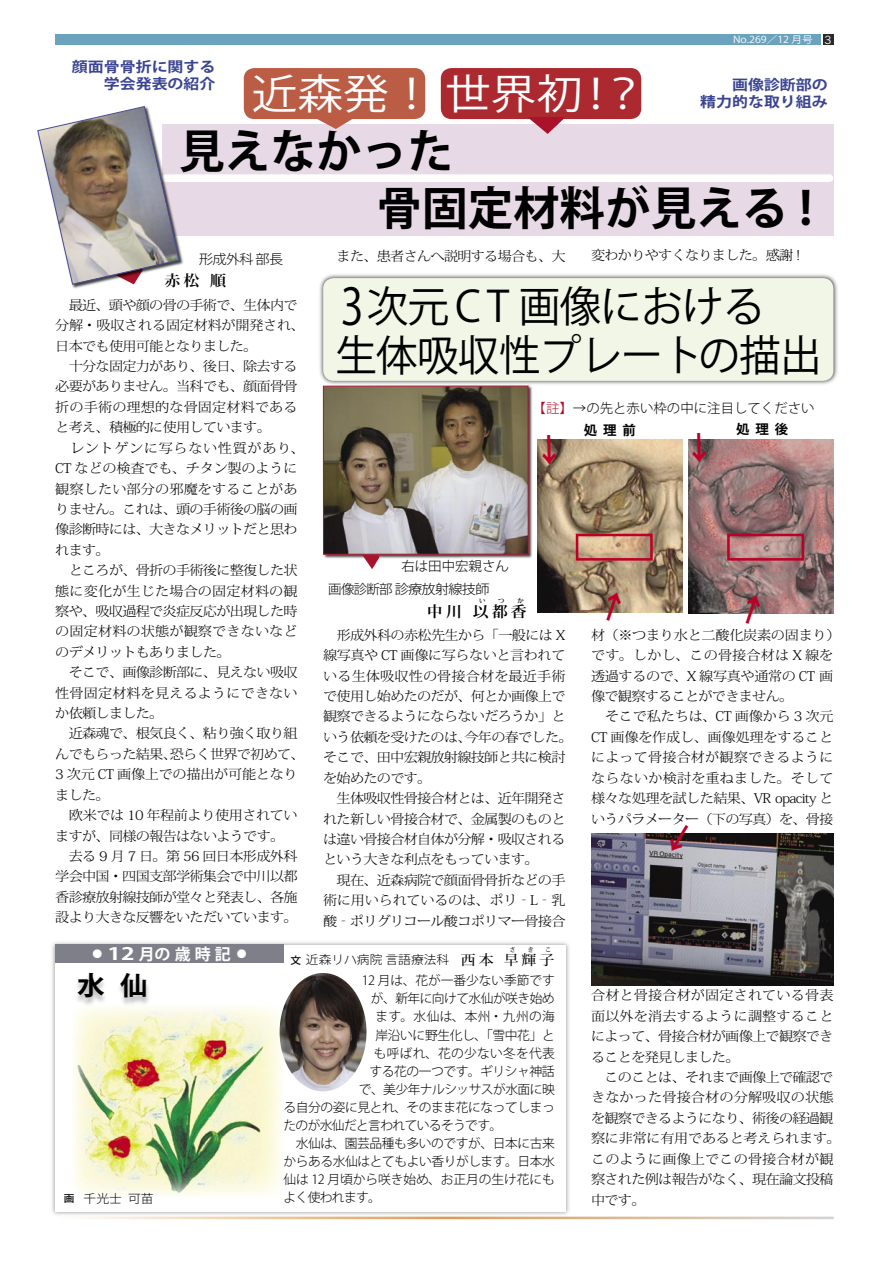
<style>
.page{position:relative;width:893px;height:1263px;background:#fff}
.page>*{position:absolute;margin:0;border:0;box-sizing:border-box;transform-origin:0 0}
.t1{font:700 45.75px "Koz Go Std";color:#000}
.t2{font:42.45px "Koz Go Std";letter-spacing:-.02em;color:#000}
.t3{font:41.1px "Koz Go Std";color:#fff;scale:1.11 1}
.t4{font:700 25.95px "Koz Go Std";color:#000;scale:1.06 1}
.t5{font:700 15.9px "Koz Go Std";letter-spacing:.26em;color:#fff}
.t6{font:700 15px "Koz Min Std";letter-spacing:.2em;color:#000;scale:1.06 1}
.t7{font:700 14.4px "Koz Go Std";color:#3a4491;scale:1.11 1}
.t8{font:500 13.95px "Koz Min Std";color:#000;scale:1.06 1}
.t9{font:300 13.35px/20.4px "Koz Min Std";letter-spacing:-.05em;color:#000;text-align:justify;scale:1.06 1}
.t10{font:300 13.35px/20.4px "Koz Min Std";letter-spacing:-.02em;color:#000;scale:1.06 1}
.t11{font:300 13.35px/20.4px "Koz Min Std";letter-spacing:-.015em;color:#000;scale:1.06 1}
.t12{font:300 13.35px/20.4px "Koz Min Std";letter-spacing:-.025em;color:#000;scale:1.06 1}
.t13{font:300 13.35px "Koz Go Std";color:#000}
.t14{font:300 13.35px "Koz Go Std";letter-spacing:-.05em;color:#000}
.t15{font:300 13.35px "Koz Go Std";color:#000;scale:1.06 1}
.t16{font:700 13.35px "Koz Go Std";color:#000}
.t17{font:300 12.75px/18px "Koz Go Std";letter-spacing:-.035em;color:#000;text-align:justify}
.t18{font:300 12.75px "Koz Go Std";letter-spacing:.02em;color:#000}
.t19{font:300 12.75px "Koz Go Std";letter-spacing:-.005em;color:#000}
.t20{font:300 12px "Koz Go Std";color:#000;scale:1.06 1}
.t21{font:10.65px "Hira Kaku Pro W3";color:#fff}
.t22{font:500 10.05px "Koz Go Std";color:#000;scale:1.06 1}
.t23{font:9.6px "Koz Go Std";color:#fff;scale:1.11 1}
.t24{font:500 6.45px "Koz Min Std";color:#000}
.t25{font:700 6.45px "Koz Min Std";color:#000}
.s1{font-size:50.1px}
.s2{color:#a9122a}
.s3{font-family:"Hira Kaku Pro W3";font-weight:400;font-size:13.8px}
.s4{font-size:16.95px}
.s5{font-weight:500;font-size:10.05px}
</style>
<div class="page">
<div style="left:55px;top:34px;width:765px;height:11px;background:#6ba2be"></div>
<div style="left:823px;top:34px;width:10px;height:11px;background:#2a2a2a"></div>
<div style="left:50px;top:940px;width:521px;height:278px;background:#777;opacity:.75"></div>
<div style="left:55px;top:945px;width:511px;height:267px;background:#fff"></div>
<div style="left:56px;top:944px;width:228px;height:19px;background:#7f7f8a"></div>
<div style="left:73px;top:972px;width:79px;height:35px;background:#939393;opacity:.75"></div>
<img style="left:280px;top:973px;width:86px;height:118px;border-radius:50%">
<div style="left:317px;top:273px;width:522px;height:114px;background:#000;opacity:.75"></div>
<div style="left:323px;top:288px;width:510px;height:93px;background:#f2f6e7"></div>
<img style="left:537px;top:440px;width:145px;height:172px">
<div style="left:322px;top:385px;width:212px;height:175px;background:#000;opacity:.75"></div>
<img style="left:325px;top:388px;width:201px;height:164px">
<div style="left:323px;top:386px;width:205px;height:168px;border:1px solid #a9122a"></div>
<svg style="left:362px;top:555px;width:19px;height:14px"></svg>
<img style="left:591px;top:833px;width:242px;height:152px">
<img style="left:688px;top:440px;width:145px;height:174px">
<div style="left:576px;top:534px;width:77px;height:27px;border:3px solid #be0027"></div>
<div style="left:727px;top:534px;width:77px;height:27px;border:3px solid #be0027"></div>
<img style="left:73px;top:1005px;width:211px;height:191px">
<svg style="left:37px;top:68px;width:796px;height:220px"></svg>
<svg style="left:666px;top:833px;width:27px;height:21px"></svg>
<svg style="left:542px;top:439px;width:15px;height:25px"></svg>
<svg style="left:692px;top:439px;width:15px;height:24px"></svg>
<svg style="left:601px;top:590px;width:23px;height:23px"></svg>
<svg style="left:740px;top:593px;width:23px;height:21px"></svg>
<p class="t23" style="left:733px;top:34px;width:73px">No.269／12 月号</p>
<p class="t21" style="left:825px;top:30px;width:8px">3</p>
<p class="t7" style="left:72px;top:57px;width:131px">顔面骨骨折に関する</p>
<p class="t7" style="left:104px;top:74px;width:102px">学会発表の紹介</p>
<p class="t7" style="left:732px;top:75px;width:88px">画像診断部の</p>
<p class="t7" style="left:700px;top:92px;width:116px">精力的な取り組み</p>
<p class="t3" style="left:252px;top:69px;width:357px">近森発！ 世界初！？</p>
<p class="t1" style="left:179px;top:122px;width:276px">見えなかった</p>
<p class="t1" style="left:376px;top:178px;width:437px">骨固定材料が見える !</p>
<p class="t15" style="left:199px;top:250px;width:81px">形成外科 部長</p>
<p class="t6" style="left:164px;top:271px;width:60px">赤松 順</p>
<p class="t9" style="left:55px;top:295px;width:237px;text-align:left">　最近、頭や顔の骨の手術で、生体内で分解・吸収される固定材料が開発され、日本でも使用可能となりました。</p>
<p class="t9" style="left:55px;top:356px;width:230px">　十分な固定力があり、後日、除去する必要がありません。当科でも、顔面骨骨折の手術の理想的な骨固定材料であると考え、積極的に使用しています。　</p>
<p class="t11" style="left:55px;top:438px;width:237px">　レントゲンに写らない性質があり、<br>CT などの検査でも、チタン製のように観察したい部分の邪魔をすることがありません。これは、頭の手術後の脳の画像診断時には、大きなメリットだと思われます。</p>
<p class="t9" style="left:55px;top:560px;width:230px">　ところが、骨折の手術後に整復した状態に変化が生じた場合の固定材料の観察や、吸収過程で炎症反応が出現した時の固定材料の状態が観察できないなどのデメリットもありました。</p>
<p class="t9" style="left:55px;top:662px;width:230px">　そこで、画像診断部に、見えない吸収性骨固定材料を見えるようにできないか依頼しました。</p>
<p class="t9" style="left:55px;top:723px;width:237px;text-align:left">　近森魂で、根気良く、粘り強く取り組んでもらった結果、恐らく世界で初めて、<br>3 次元 CT 画像上での描出が可能となりました。</p>
<p class="t9" style="left:55px;top:805px;width:230px">　欧米では 10 年程前より使用されていますが、同様の報告はないようです。</p>
<p class="t9" style="left:55px;top:846px;width:230px">　去る 9 月 7 日。第 56 回日本形成外科学会中国・四国支部学術集会で中川以都香診療放射線技師が堂々と発表し、各施設より大きな反響をいただいています。</p>
<p class="t9" style="left:323px;top:246px;width:230px">　また、患者さんへ説明する場合も、大</p>
<p class="t9" style="left:591px;top:245px;width:199px">変わかりやすくなりました。感謝 !</p>
<p class="t2" style="left:341px;top:280px;width:425px"><span class="s1">3</span>次元 C T 画像における</p>
<p class="t2" style="left:335px;top:329px;width:488px">生体吸収性プレートの描出</p>
<p class="t13" style="left:533px;top:399px;width:284px"><span class="s2">【註】</span>→の先と赤い枠の中に注目してください</p>
<p class="t16" style="left:584px;top:422px;width:53px">処 理 前</p>
<p class="t16" style="left:736px;top:421px;width:53px">処 理 後</p>
<p class="t13" style="left:401px;top:558px;width:109px">右は田中宏親さん</p>
<p class="t14" style="left:328px;top:581px;width:163px">画像診断部 診療放射線技師</p>
<p class="t6" style="left:427px;top:602px;width:96px">中川 以都香</p>
<p class="t25" style="left:479px;top:597px;width:8px">い</p>
<p class="t25" style="left:498px;top:597px;width:8px">つ</p>
<p class="t25" style="left:517px;top:597px;width:8px">か</p>
<p class="t9" style="left:323px;top:625px;width:237px;text-align:left">　形成外科の赤松先生から「一般には X線写真や CT 画像に写らないと言われている生体吸収性の骨接合材を最近手術で使用し始めたのだが、何とか画像上で観察できるようにならないだろうか」という依頼を受けたのは、今年の春でした。そこで、田中宏親放射線技師と共に検討を始めたのです。</p>
<p class="t9" style="left:323px;top:788px;width:230px">　生体吸収性骨接合材とは、近年開発された新しい骨接合材で、金属製のものとは違い骨接合材自体が分解・吸収されるという大きな利点をもっています。</p>
<p class="t9" style="left:323px;top:870px;width:230px">　現在、近森病院で顔面骨骨折などの手術に用いられているのは、ポリ‐L‐乳酸‐ポリグリコール酸コポリマー骨接合</p>
<p class="t12" style="left:591px;top:625px;width:237px">材（※つまり水と二酸化炭素の固まり）です。しかし、この骨接合材は X 線を透過するので、X 線写真や通常の CT 画像で観察することができません。</p>
<p class="t9" style="left:591px;top:706px;width:230px">　そこで私たちは、CT 画像から 3 次元CT 画像を作成し、画像処理をすることによって骨接合材が観察できるようにならないか検討を重ねました。そして様々な処理を試した結果、VR opacity というパラメーター（下の写真）を、骨接</p>
<p class="t5" style="left:90px;top:944px;width:160px"><span class="s3">●</span><span class="s4">12</span>月の歳時記<span class="s3">●</span></p>
<p class="t4" style="left:77px;top:969px;width:68px">水仙</p>
<p class="t22" style="left:64px;top:1192px;width:12px">画</p>
<p class="t20" style="left:84px;top:1191px;width:67px">千光士 可苗</p>
<p class="t20" style="left:291px;top:952px;width:151px"><span class="s5">文</span> 近森リハ病院 言語療法科</p>
<p class="t24" style="left:509px;top:945px;width:8px">さ</p>
<p class="t24" style="left:527px;top:945px;width:8px">き</p>
<p class="t24" style="left:545px;top:945px;width:8px">こ</p>
<p class="t8" style="left:461px;top:951px;width:90px">西本 早輝子</p>
<p class="t19" style="left:362px;top:972px;width:194px">12 月は、花が一番少ない季節です</p>
<p class="t17" style="left:371px;top:990px;width:185px">が、新年に向けて水仙が咲き始め</p>
<p class="t18" style="left:375px;top:1009px;width:181px">ます。水仙は、本州・九州の海</p>
<p class="t17" style="left:375px;top:1026px;width:181px">岸沿いに野生化し、「雪中花」と</p>
<p class="t18" style="left:374px;top:1045px;width:182px">も呼ばれ、花の少ない冬を代表</p>
<p class="t17" style="left:369px;top:1062px;width:187px">する花の一つです。ギリシャ神話</p>
<p class="t17" style="left:359px;top:1080px;width:197px">で、美少年ナルシッサスが水面に映</p>
<p class="t17" style="left:283px;top:1098px;width:273px">る自分の姿に見とれ、そのまま花になってしまっ</p>
<p class="t17" style="left:283px;top:1116px;width:220px">たのが水仙だと言われているそうです。</p>
<p class="t17" style="left:283px;top:1134px;width:273px">　水仙は、園芸品種も多いのですが、日本に古来からある水仙はとてもよい香りがします。日本水仙は 12 月頃から咲き始め、お正月の生け花にもよく使われます。</p>
<p class="t9" style="left:591px;top:985px;width:230px">合材と骨接合材が固定されている骨表面以外を消去するように調整することによって、骨接合材が画像上で観察できることを発見しました。</p>
<p class="t10" style="left:591px;top:1067px;width:237px">　このことは、それまで画像上で確認できなかった骨接合材の分解吸収の状態を観察できるようになり、術後の経過観察に非常に有用であると考えられます。このように画像上でこの骨接合材が観察された例は報告がなく、現在論文投稿中です。</p>
</div>
